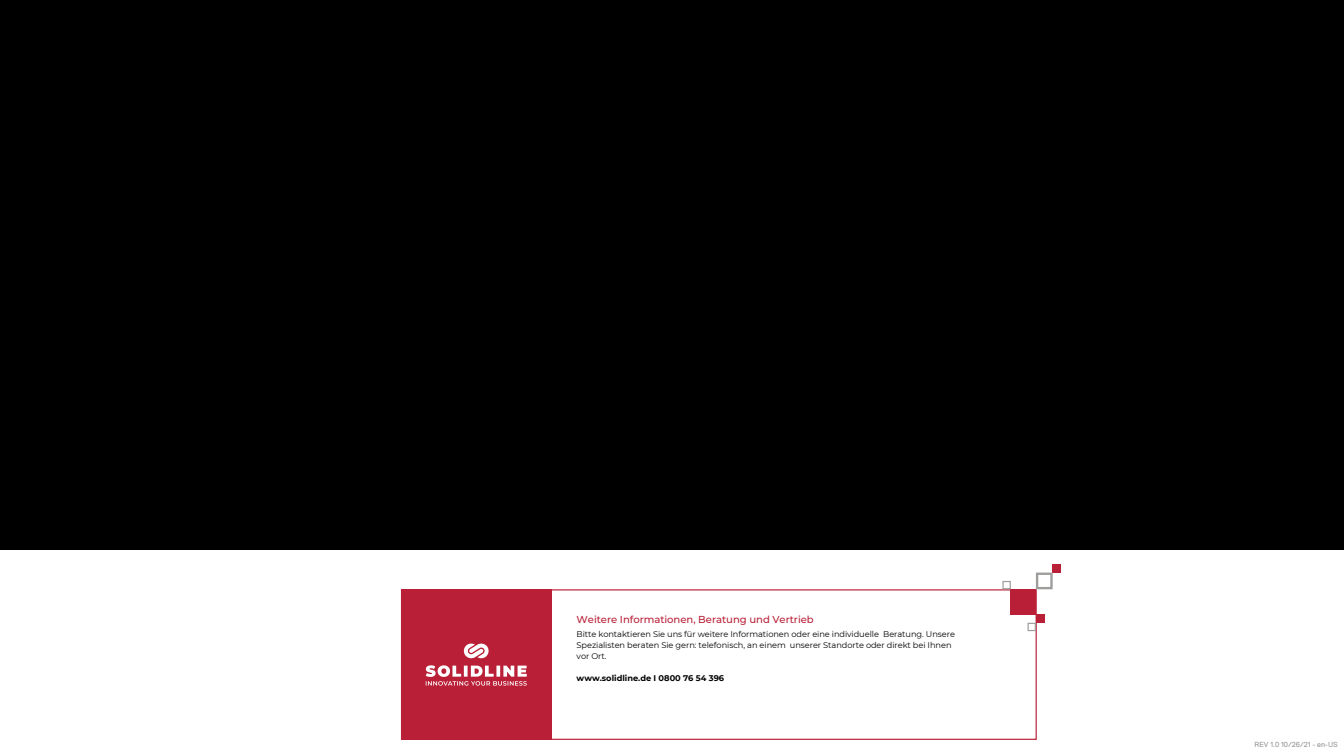
<style>
.page{position:relative;width:1344px;height:756px;background:#fff}
.page>*{position:absolute;margin:0;border:0;box-sizing:border-box;transform-origin:0 0}
.t1{font:500 10.08px "Montserrat";letter-spacing:-.005em;color:#b92037}
.t2{font:8.22px/11px "Montserrat";letter-spacing:-.01em;color:#000}
.t3{font:700 8.22px "Montserrat";color:#000}
.t4{font:7.35px "Replica Pro";color:#999}
</style>
<div class="page">
<div style="left:0;top:0;width:1344px;height:549px;background:#000"></div>
<div style="left:401px;top:589px;width:151px;height:151px;background:#b92037"></div>
<svg style="left:426px;top:643px;width:101px;height:43px"></svg>
<div style="left:401px;top:589px;width:636px;height:151px;border:1px solid #b92037"></div>
<div style="left:1053px;top:564px;width:8px;height:9px;background:#b92037"></div>
<div style="left:1036px;top:614px;width:8px;height:9px;background:#b92037"></div>
<div style="left:1011px;top:589px;width:25px;height:25px;background:#b92037"></div>
<div style="left:1036px;top:573px;width:17px;height:16px;border:2px solid #9d9d9c"></div>
<div style="left:1028px;top:623px;width:8px;height:8px;border:1px solid #9d9d9c"></div>
<div style="left:1002px;top:581px;width:9px;height:8px;border:1px solid #9d9d9c"></div>
<p class="t1" style="left:577px;top:613px;width:239px">Weitere Informationen, Beratung und Vertrieb</p>
<p class="t2" style="left:577px;top:629px;width:380px">Bitte kontaktieren Sie uns für weitere Informationen oder eine individuelle Beratung. Unsere<br>Spezialisten beraten Sie gern: telefonisch, an einem unserer Standorte oder direkt bei Ihnen vor Ort.</p>
<p class="t3" style="left:577px;top:672px;width:149px">www.solidline.de I 0800 76 54 396</p>
<p class="t4" style="left:1255px;top:741px;width:85px">REV 1.0 10/26/21 - en-US</p>
</div>
